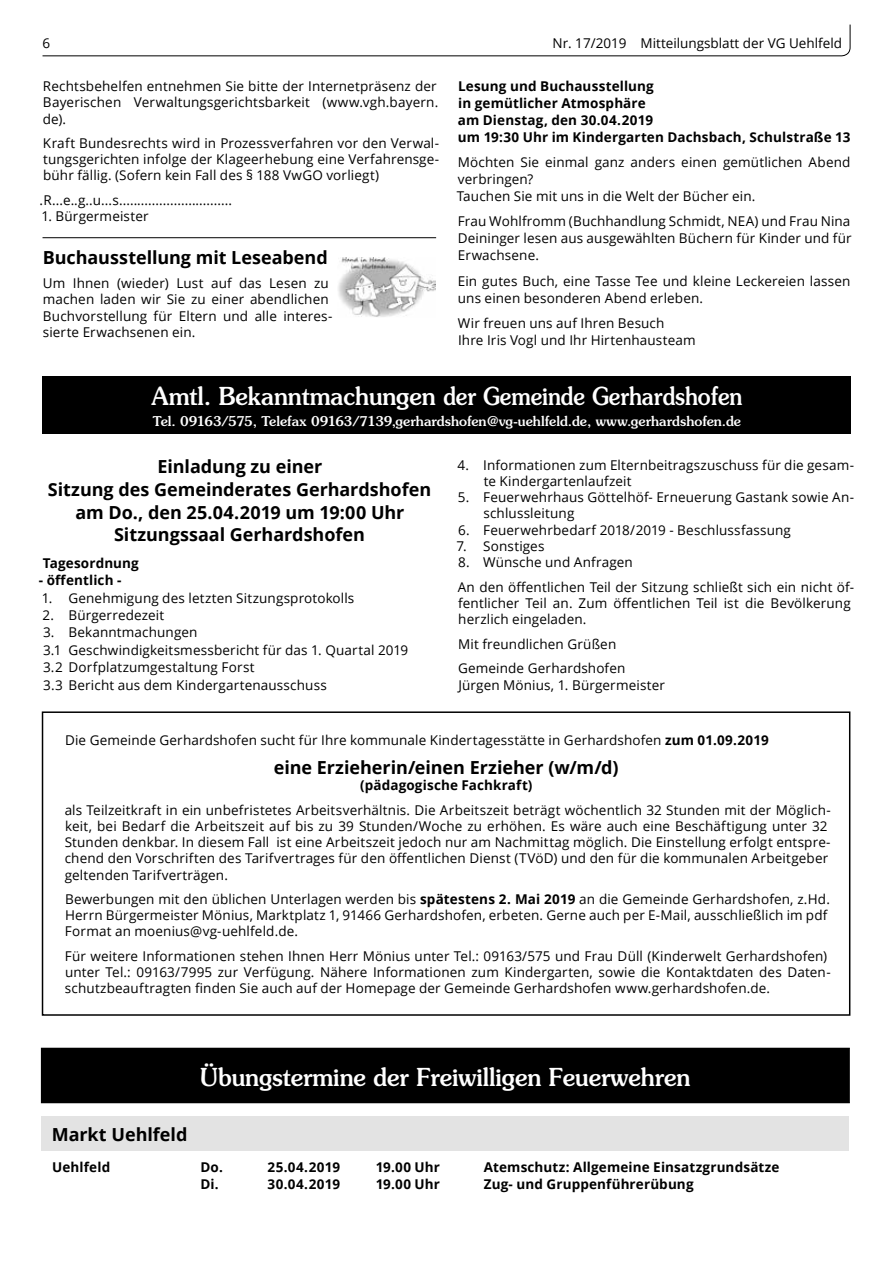
<style>
.page{position:relative;width:893px;height:1263px;background:#fff}
.page>*{position:absolute;margin:0;border:0;box-sizing:border-box;transform-origin:0 0}
.t1{font:500 24.75px "Souvenir";color:#fff;scale:.95 1}
.t2{font:700 18px/22.8px "Open Sans";color:#000;text-align:center}
.t3{font:13.5px/16.2px "Open Sans";letter-spacing:.01em;color:#000}
.t4{font:700 13.5px/16.8px "Open Sans";letter-spacing:.01em;color:#000}
.t5{font:500 13.5px "Souvenir";letter-spacing:.005em;color:#fff}
.s1{font-weight:700}
</style>
<div class="page">
<svg style="left:42px;top:24px;width:809px;height:33px"></svg>
<div style="left:43px;top:376px;width:808px;height:58px;background:#000"></div>
<div style="left:42px;top:711px;width:808px;height:305px;border:2px solid #000"></div>
<div style="left:41px;top:1048px;width:808px;height:55px;background:#000"></div>
<div style="left:41px;top:1116px;width:808px;height:35px;background:#e3e3e3"></div>
<hr style="left:43px;top:237px;width:393px;height:1px;background:#000">
<img style="left:338px;top:257px;width:98px;height:60px">
<p class="t3" style="left:43px;top:34px;width:9px">6</p>
<p class="t3" style="left:552px;top:34px;width:291px">Nr. 17/2019 Mitteilungsblatt der VG Uehlfeld</p>
<p class="t3" style="left:43px;top:78px;width:397px">Rechtsbehelfen entnehmen Sie bitte der Internetpräsenz der<br>Bayerischen Verwaltungsgerichtsbarkeit (www.vgh.bayern. de).</p>
<p class="t3" style="left:43px;top:134px;width:398px;text-align:justify">Kraft Bundesrechts wird in Prozessverfahren vor den Verwal&shy;tungsgerichten infolge der Klageerhebung eine Verfahrensge&shy;bühr fällig. (Sofern kein Fall des § 188 VwGO vorliegt)</p>
<p class="t3" style="left:40px;top:191px;width:194px">.R...e..g..u...s...............................</p>
<p class="t3" style="left:41px;top:207px;width:109px">1. Bürgermeister</p>
<h2 class="t2" style="left:43px;top:246px;width:287px">Buchausstellung mit Leseabend</h2>
<p class="t3" style="left:43px;top:275px;width:291px">Um Ihnen (wieder) Lust auf das Lesen zu machen laden wir Sie zu einer abendlichen Buchvorstellung für Eltern und alle interes&shy;sierte Erwachsenen ein.</p>
<p class="t4" style="left:458px;top:77px;width:394px">Lesung und Buchausstellung<br>in gemütlicher Atmosphäre<br>am Dienstag, den 30.04.2019<br>um 19:30 Uhr im Kindergarten Dachsbach, Schulstraße 13</p>
<p class="t3" style="left:457px;top:154px;width:395px;line-height:16.8px">Möchten Sie einmal ganz anders einen gemütlichen Abend verbringen?<br>Tauchen Sie mit uns in die Welt der Bücher ein.</p>
<p class="t3" style="left:458px;top:213px;width:395px;line-height:16.8px;text-align:justify">Frau Wohlfromm (Buchhandlung Schmidt, NEA) und Frau Nina Deininger lesen aus ausgewählten Büchern für Kinder und für Erwachsene.</p>
<p class="t3" style="left:458px;top:272px;width:394px;line-height:16.8px">Ein gutes Buch, eine Tasse Tee und kleine Leckereien lassen uns einen besonderen Abend erleben.</p>
<p class="t3" style="left:458px;top:314px;width:239px;line-height:16.8px">Wir freuen uns auf Ihren Besuch<br>Ihre Iris Vogl und Ihr Hirtenhausteam</p>
<h1 class="t1" style="left:152px;top:381px;width:623px">Amtl. Bekanntmachungen der Gemeinde Gerhardshofen</h1>
<p class="t5" style="left:153px;top:413px;width:590px">Tel. 09163/575, Telefax 09163/7139,gerhardshofen@vg-uehlfeld.de, www.gerhardshofen.de</p>
<h2 class="t2" style="left:48px;top:455px;width:385px">Einladung zu einer<br>Sitzung des Gemeinderates Gerhardshofen am Do., den 25.04.2019 um 19:00 Uhr<br>Sitzungssaal Gerhardshofen</h2>
<p class="t4" style="left:43px;top:554px;width:98px">Tagesordnung</p>
<p class="t4" style="left:39px;top:572px;width:84px">- öffentlich -</p>
<p class="t3" style="left:42px;top:589px;width:314px">1. Genehmigung des letzten Sitzungsprotokolls</p>
<p class="t3" style="left:43px;top:607px;width:123px">2. Bürgerredezeit</p>
<p class="t3" style="left:43px;top:623px;width:367px;line-height:17.4px">3. Bekanntmachungen<br>3.1 Geschwindigkeitsmessbericht für das 1. Quartal 2019<br>3.2 Dorfplatzumgestaltung Forst<br>3.3 Bericht aus dem Kindergartenausschuss</p>
<p class="t3" style="left:484px;top:456px;width:372px;text-indent:-26px">4. Informationen zum Elternbeitragszuschuss für die gesam&shy;te Kindergartenlaufzeit</p>
<p class="t3" style="left:483px;top:489px;width:372px;text-indent:-25px">5. Feuerwehrhaus Göttelhöf- Erneuerung Gastank sowie An&shy;schlussleitung</p>
<p class="t3" style="left:458px;top:521px;width:334px">6. Feuerwehrbedarf 2018/2019 - Beschlussfassung</p>
<p class="t3" style="left:456px;top:538px;width:90px">7. Sonstiges</p>
<p class="t3" style="left:458px;top:550px;width:398px;line-height:24.5px">8. Wünsche und Anfragen<br>An den öffentlichen Teil der Sitzung schließt sich ein nicht öf-</p>
<p class="t3" style="left:458px;top:595px;width:394px">fentlicher Teil an. Zum öffentlichen Teil ist die Bevölkerung herzlich eingeladen.</p>
<p class="t3" style="left:458px;top:631px;width:169px;line-height:24.5px">Mit freundlichen Grüßen<br>Gemeinde Gerhardshofen</p>
<p class="t3" style="left:458px;top:676px;width:208px">Jürgen Mönius, 1. Bürgermeister</p>
<p class="t3" style="left:65px;top:731px;width:705px">Die Gemeinde Gerhardshofen sucht für Ihre kommunale Kindertagesstätte in Gerhardshofen <span class="s1">zum 01.09.2019</span></p>
<h2 class="t2" style="left:274px;top:756px;width:346px">eine Erzieherin/einen Erzieher (w/m/d)</h2>
<p class="t4" style="left:360px;top:777px;width:174px">(pädagogische Fachkraft)</p>
<p class="t3" style="left:65px;top:801px;width:767px">als Teilzeitkraft in ein unbefristetes Arbeitsverhältnis. Die Arbeitszeit beträgt wöchentlich 32 Stunden mit der Möglich&shy;keit, bei Bedarf die Arbeitszeit auf bis zu 39 Stunden/Woche zu erhöhen. Es wäre auch eine Beschäftigung unter 32<br>Stunden denkbar. In diesem Fall ist eine Arbeitszeit jedoch nur am Nachmittag möglich. Die Einstellung erfolgt entspre&shy;chend den Vorschriften des Tarifvertrages für den öffentlichen Dienst (TVöD) und den für die kommunalen Arbeitgeber geltenden Tarifverträgen.</p>
<p class="t3" style="left:65px;top:890px;width:766px">Bewerbungen mit den üblichen Unterlagen werden bis <span class="s1">spätestens 2. Mai 2019</span> an die Gemeinde Gerhardshofen, z.Hd.<br>Herrn Bürgermeister Mönius, Marktplatz 1, 91466 Gerhardshofen, erbeten. Gerne auch per E-Mail, ausschließlich im pdf<br>Format an moenius@vg-uehlfeld.de.</p>
<p class="t3" style="left:65px;top:947px;width:767px">Für weitere Informationen stehen Ihnen Herr Mönius unter Tel.: 09163/575 und Frau Düll (Kinderwelt Gerhardshofen) unter Tel.: 09163/7995 zur Verfügung. Nähere Informationen zum Kindergarten, sowie die Kontaktdaten des Daten&shy;schutzbeauftragten finden Sie auch auf der Homepage der Gemeinde Gerhardshofen www.gerhardshofen.de.</p>
<h1 class="t1" style="left:200px;top:1062px;width:518px">Übungstermine der Freiwilligen Feuerwehren</h1>
<h2 class="t2" style="left:52px;top:1122px;width:137px">Markt Uehlfeld</h2>
<p class="t4" style="left:52px;top:1159px;width:60px">Uehlfeld</p>
<p class="t4" style="left:200px;top:1159px;width:24px">Do.</p>
<p class="t4" style="left:268px;top:1159px;width:74px">25.04.2019</p>
<p class="t4" style="left:376px;top:1159px;width:66px">19.00 Uhr</p>
<p class="t4" style="left:484px;top:1159px;width:297px">Atemschutz: Allgemeine Einsatzgrundsätze</p>
<p class="t4" style="left:200px;top:1175px;width:20px">Di.</p>
<p class="t4" style="left:268px;top:1175px;width:74px">30.04.2019</p>
<p class="t4" style="left:376px;top:1175px;width:66px">19.00 Uhr</p>
<p class="t4" style="left:484px;top:1175px;width:211px">Zug- und Gruppenführerübung</p>
</div>
